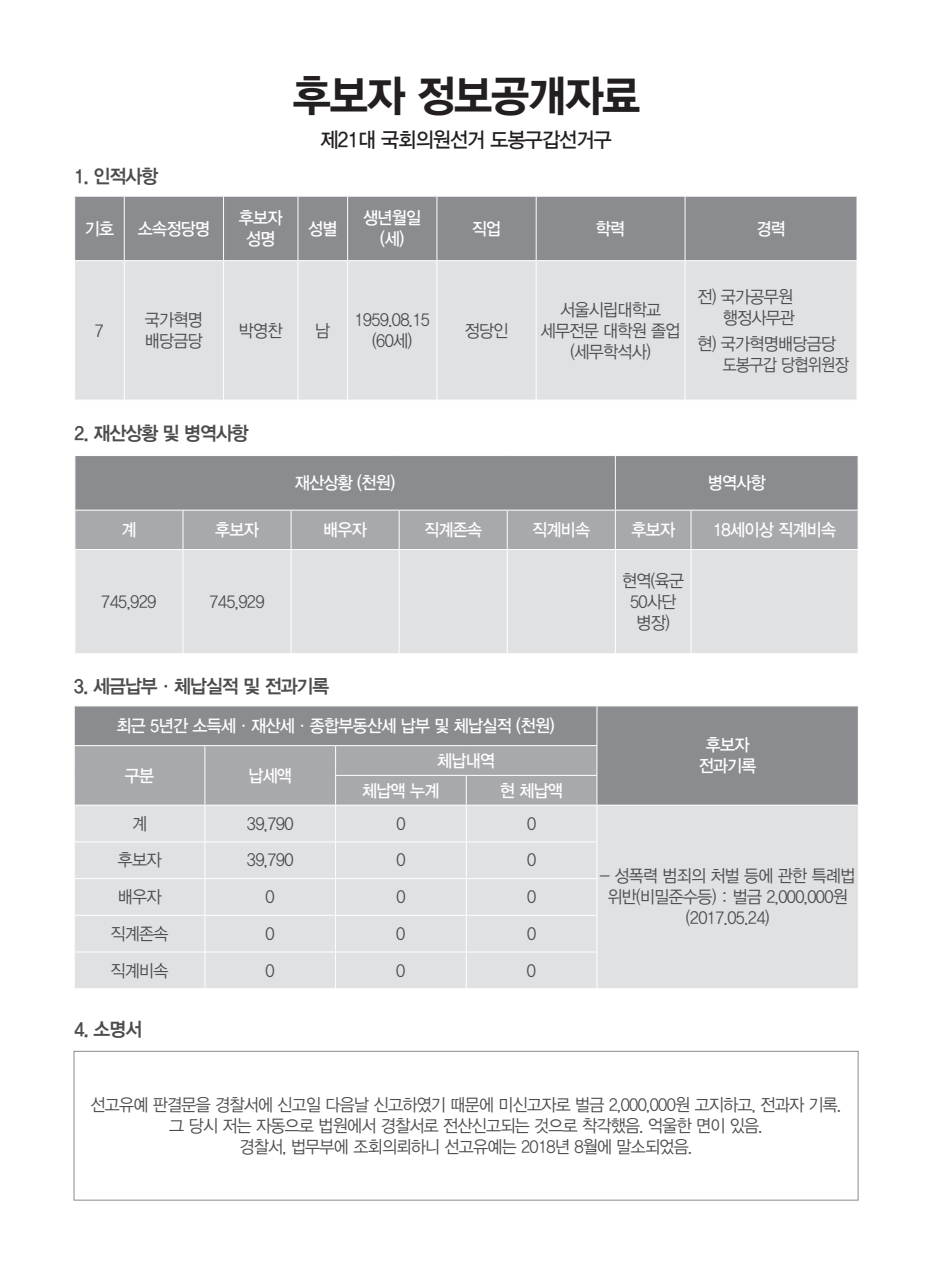
<style>
.page{position:relative;width:933px;height:1275px;background:#fff}
.page>*{position:absolute;margin:0;border:0;box-sizing:border-box;transform-origin:0 0}
.t1{font:43.75px "YDIYGO350";letter-spacing:-.03em;color:#231f20;scale:.95 1}
.t2{font:21px "YDIYGO330";letter-spacing:-.04em;color:#231f20;scale:.93 1}
.t3{font:19.25px "YDIYGO340";letter-spacing:-.05em;color:#4b4c4d;scale:.95 1}
.t4{font:17.5px/21px "YDIYGO320";letter-spacing:-.04em;color:#4b4c4d;text-align:center;scale:.93 1}
.t5{font:17.5px/21px "YDIYGO330";letter-spacing:-.04em;color:#fff;text-align:center;scale:.93 1}
</style>
<div class="page">
<div style="left:75px;top:197px;width:781px;height:63px;background:#8a8c8f"></div>
<div style="left:75px;top:261px;width:781px;height:139px;background:#e0e1e3"></div>
<hr style="left:124px;top:197px;width:1px;height:63px;background:#fff">
<hr style="left:223px;top:197px;width:1px;height:63px;background:#fff">
<hr style="left:297px;top:197px;width:1px;height:63px;background:#fff">
<hr style="left:347px;top:197px;width:1px;height:63px;background:#fff">
<hr style="left:436px;top:197px;width:1px;height:63px;background:#fff">
<hr style="left:536px;top:197px;width:1px;height:63px;background:#fff">
<hr style="left:684px;top:197px;width:1px;height:63px;background:#fff">
<hr style="left:124px;top:261px;width:1px;height:139px;background:#fff">
<hr style="left:223px;top:261px;width:1px;height:139px;background:#fff">
<hr style="left:297px;top:261px;width:1px;height:139px;background:#fff">
<hr style="left:347px;top:261px;width:1px;height:139px;background:#fff">
<hr style="left:436px;top:261px;width:1px;height:139px;background:#fff">
<hr style="left:536px;top:261px;width:1px;height:139px;background:#fff">
<hr style="left:684px;top:261px;width:1px;height:139px;background:#fff">
<svg style="left:75px;top:456px;width:782px;height:93px;background:#97989c"></svg>
<div style="left:75px;top:550px;width:782px;height:103px;background:#e0e1e3"></div>
<hr style="left:615px;top:456px;width:1px;height:54px;background:#fff">
<hr style="left:182px;top:550px;width:1px;height:103px;background:#fff">
<hr style="left:291px;top:550px;width:1px;height:103px;background:#fff">
<hr style="left:399px;top:550px;width:1px;height:103px;background:#fff">
<hr style="left:507px;top:550px;width:1px;height:103px;background:#fff">
<hr style="left:615px;top:550px;width:1px;height:103px;background:#fff">
<hr style="left:690px;top:550px;width:1px;height:103px;background:#fff">
<hr style="left:74px;top:510px;width:109px;height:1px;background:#fff">
<hr style="left:183px;top:510px;width:108px;height:1px;background:#fff">
<hr style="left:182px;top:511px;width:1px;height:38px;background:#fff">
<hr style="left:291px;top:510px;width:108px;height:1px;background:#fff">
<hr style="left:291px;top:511px;width:1px;height:38px;background:#fff">
<hr style="left:399px;top:510px;width:108px;height:1px;background:#fff">
<hr style="left:399px;top:511px;width:1px;height:38px;background:#fff">
<hr style="left:507px;top:510px;width:108px;height:1px;background:#fff">
<hr style="left:507px;top:511px;width:1px;height:38px;background:#fff">
<hr style="left:615px;top:510px;width:76px;height:1px;background:#fff">
<hr style="left:615px;top:511px;width:1px;height:38px;background:#fff">
<hr style="left:691px;top:510px;width:167px;height:1px;background:#fff">
<hr style="left:690px;top:511px;width:1px;height:38px;background:#fff">
<div style="left:75px;top:706px;width:783px;height:99px;background:#8a8c8f"></div>
<div style="left:75px;top:806px;width:783px;height:182px;background:#e0e1e3"></div>
<hr style="left:596px;top:706px;width:1px;height:39px;background:#fff">
<hr style="left:74px;top:745px;width:131px;height:1px;background:#fff">
<hr style="left:205px;top:745px;width:130px;height:1px;background:#fff">
<hr style="left:335px;top:745px;width:131px;height:1px;background:#fff">
<hr style="left:466px;top:745px;width:131px;height:1px;background:#fff">
<div style="left:74px;top:746px;width:523px;height:59px;background:#a8a9ad"></div>
<hr style="left:204px;top:806px;width:1px;height:35px;background:#fff">
<hr style="left:335px;top:806px;width:1px;height:35px;background:#fff">
<hr style="left:466px;top:806px;width:1px;height:35px;background:#fff">
<hr style="left:596px;top:806px;width:1px;height:35px;background:#fff">
<hr style="left:74px;top:841px;width:131px;height:1px;background:#fff">
<hr style="left:205px;top:841px;width:130px;height:1px;background:#fff">
<hr style="left:204px;top:842px;width:1px;height:36px;background:#fff">
<hr style="left:335px;top:841px;width:131px;height:1px;background:#fff">
<hr style="left:335px;top:842px;width:1px;height:36px;background:#fff">
<hr style="left:466px;top:841px;width:131px;height:1px;background:#fff">
<hr style="left:466px;top:842px;width:1px;height:36px;background:#fff">
<hr style="left:596px;top:842px;width:1px;height:36px;background:#fff">
<hr style="left:74px;top:878px;width:131px;height:1px;background:#fff">
<hr style="left:205px;top:878px;width:130px;height:1px;background:#fff">
<hr style="left:204px;top:879px;width:1px;height:36px;background:#fff">
<hr style="left:335px;top:878px;width:131px;height:1px;background:#fff">
<hr style="left:335px;top:879px;width:1px;height:36px;background:#fff">
<hr style="left:466px;top:878px;width:131px;height:1px;background:#fff">
<hr style="left:466px;top:879px;width:1px;height:36px;background:#fff">
<hr style="left:596px;top:879px;width:1px;height:36px;background:#fff">
<hr style="left:74px;top:915px;width:131px;height:1px;background:#fff">
<hr style="left:205px;top:915px;width:130px;height:1px;background:#fff">
<hr style="left:204px;top:916px;width:1px;height:35px;background:#fff">
<hr style="left:335px;top:915px;width:131px;height:1px;background:#fff">
<hr style="left:335px;top:916px;width:1px;height:35px;background:#fff">
<hr style="left:466px;top:915px;width:131px;height:1px;background:#fff">
<hr style="left:466px;top:916px;width:1px;height:35px;background:#fff">
<hr style="left:596px;top:916px;width:1px;height:35px;background:#fff">
<hr style="left:74px;top:951px;width:131px;height:1px;background:#fff">
<hr style="left:205px;top:951px;width:130px;height:1px;background:#fff">
<hr style="left:204px;top:952px;width:1px;height:36px;background:#fff">
<hr style="left:335px;top:951px;width:131px;height:1px;background:#fff">
<hr style="left:335px;top:952px;width:1px;height:36px;background:#fff">
<hr style="left:466px;top:951px;width:131px;height:1px;background:#fff">
<hr style="left:466px;top:952px;width:1px;height:36px;background:#fff">
<hr style="left:596px;top:952px;width:1px;height:36px;background:#fff">
<div style="left:74px;top:1051px;width:784px;height:149px;border:1px solid #8a8c8f"></div>
<p class="t3" style="left:74px;top:165px;width:90px">1. 인적사항</p>
<h1 class="t1" style="left:293px;top:73px;width:367px">후보자 정보공개자료</h1>
<p class="t2" style="left:320px;top:128px;width:314px">제21대 국회의원선거 도봉구갑선거구</p>
<p class="t5" style="left:85px;top:218px;width:33px">기호</p>
<p class="t5" style="left:138px;top:218px;width:79px">소속정당명</p>
<p class="t5" style="left:239px;top:208px;width:48px">후보자 성명</p>
<p class="t5" style="left:308px;top:218px;width:33px">성별</p>
<p class="t5" style="left:363px;top:208px;width:64px">생년월일 (세)</p>
<p class="t5" style="left:472px;top:218px;width:33px">직업</p>
<p class="t5" style="left:596px;top:218px;width:33px">학력</p>
<p class="t5" style="left:756px;top:218px;width:33px">경력</p>
<p class="t4" style="left:95px;top:320px;width:11px">7</p>
<p class="t4" style="left:145px;top:310px;width:64px;text-align:left">국가혁명 배당금당</p>
<p class="t4" style="left:239px;top:320px;width:48px">박영찬</p>
<p class="t4" style="left:315px;top:320px;width:18px">남</p>
<p class="t4" style="left:354px;top:310px;width:83px">1959.08.15 (60세)</p>
<p class="t4" style="left:465px;top:320px;width:48px">정당인</p>
<p class="t3" style="left:74px;top:422px;width:185px">2. 재산상황 및 병역사항</p>
<p class="t4" style="left:541px;top:299px;width:152px">서울시립대학교 세무전문 대학원 졸업 (세무학석사)</p>
<p class="t4" style="left:697px;top:286px;width:106px;text-align:right">전) 국가공무원 행정사무관</p>
<p class="t4" style="left:722px;top:333px;width:137px;text-align:left;text-indent:-25px">현) 국가혁명배당금당 도봉구갑 당협위원장</p>
<p class="t5" style="left:295px;top:473px;width:110px">재산상황 (천원)</p>
<p class="t5" style="left:707px;top:473px;width:64px">병역사항</p>
<p class="t5" style="left:121px;top:520px;width:18px">계</p>
<p class="t5" style="left:215px;top:520px;width:48px">후보자</p>
<p class="t5" style="left:323px;top:520px;width:48px">배우자</p>
<p class="t5" style="left:424px;top:520px;width:64px">직계존속</p>
<p class="t5" style="left:532px;top:520px;width:64px">직계비속</p>
<p class="t5" style="left:631px;top:520px;width:48px">후보자</p>
<p class="t5" style="left:713px;top:520px;width:134px">18세이상 직계비속</p>
<p class="t4" style="left:101px;top:591px;width:61px">745,929</p>
<p class="t4" style="left:209px;top:591px;width:61px">745,929</p>
<p class="t3" style="left:74px;top:675px;width:270px">3. 세금납부ㆍ체납실적 및 전과기록</p>
<p class="t5" style="left:117px;top:715px;width:472px">최근 5년간 소득세ㆍ재산세ㆍ종합부동산세 납부 및 체납실적 (천원)</p>
<p class="t5" style="left:125px;top:765px;width:33px">구분</p>
<p class="t5" style="left:248px;top:765px;width:48px">납세액</p>
<p class="t5" style="left:362px;top:746px;width:144px;line-height:29.8px;text-align:left;text-indent:75px">체납내역 체납액 누계</p>
<p class="t5" style="left:500px;top:780px;width:69px">현 체납액</p>
<p class="t4" style="left:132px;top:813px;width:18px">계</p>
<p class="t4" style="left:247px;top:813px;width:52px">39,790</p>
<p class="t4" style="left:396px;top:813px;width:11px">0</p>
<p class="t4" style="left:527px;top:813px;width:11px">0</p>
<p class="t4" style="left:118px;top:850px;width:48px">후보자</p>
<p class="t4" style="left:247px;top:850px;width:52px">39,790</p>
<p class="t4" style="left:396px;top:850px;width:11px">0</p>
<p class="t4" style="left:527px;top:850px;width:11px">0</p>
<p class="t4" style="left:118px;top:887px;width:48px">배우자</p>
<p class="t4" style="left:266px;top:887px;width:11px">0</p>
<p class="t4" style="left:396px;top:887px;width:11px">0</p>
<p class="t4" style="left:527px;top:887px;width:11px">0</p>
<p class="t4" style="left:111px;top:923px;width:64px">직계존속</p>
<p class="t4" style="left:266px;top:923px;width:11px">0</p>
<p class="t4" style="left:396px;top:923px;width:11px">0</p>
<p class="t4" style="left:527px;top:923px;width:11px">0</p>
<p class="t4" style="left:110px;top:960px;width:64px">직계비속</p>
<p class="t4" style="left:266px;top:960px;width:11px">0</p>
<p class="t4" style="left:396px;top:960px;width:11px">0</p>
<p class="t4" style="left:527px;top:960px;width:11px">0</p>
<p class="t3" style="left:74px;top:1018px;width:73px">4. 소명서</p>
<p class="t4" style="left:622px;top:570px;width:68px">현역(육군<br>50사단 병장)</p>
<p class="t5" style="left:698px;top:735px;width:64px">후보자 전과기록</p>
<p class="t4" style="left:600px;top:866px;width:276px">- 성폭력 범죄의 처벌 등에 관한 특례법 위반(비밀준수등) : 벌금 2,000,000원 (2017.05.24)</p>
<p class="t4" style="left:91px;top:1095px;width:808px">선고유예 판결문을 경찰서에 신고일 다음날 신고하였기 때문에 미신고자로 벌금 2,000,000원 고지하고, 전과자 기록. 그 당시 저는 자동으로 법원에서 경찰서로 전산신고되는 것으로 착각했음. 억울한 면이 있음.<br>경찰서, 법무부에 조회의뢰하니 선고유예는 2018년 8월에 말소되었음.</p>
</div>
